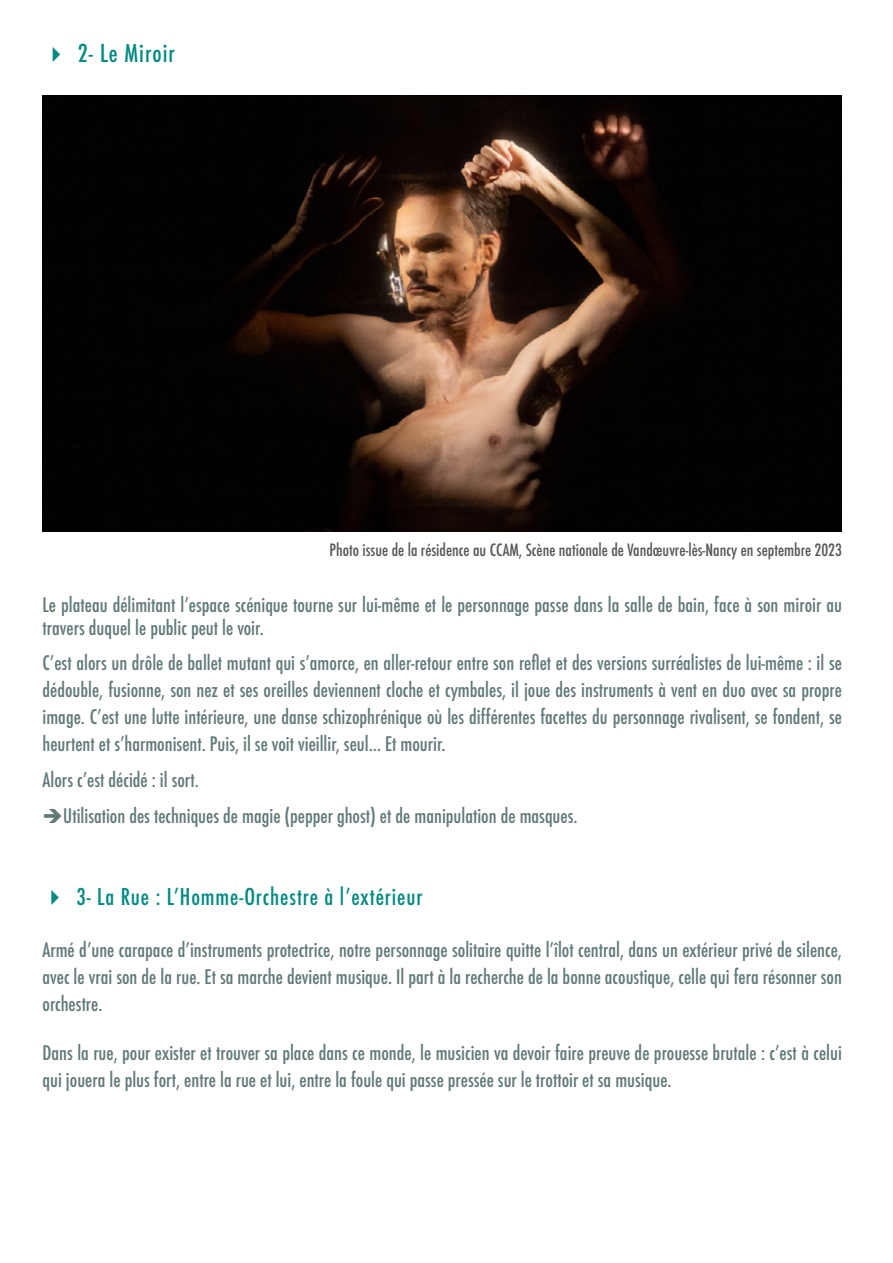
<style>
.page{position:relative;width:893px;height:1263px;background:#fff}
.page>*{position:absolute;margin:0;border:0;box-sizing:border-box;transform-origin:0 0}
.t1{font:500 condensed 24px "Futura";letter-spacing:.04em;color:#038a82}
.t2{font:500 condensed 22.5px "Futura";letter-spacing:.04em;color:#038a82}
.t3{font:500 condensed 19.5px/27px "Futura";color:#617979}
.t4{font:500 condensed 16.5px "Futura";color:#575756}
</style>
<div class="page">
<img style="left:43px;top:95px;width:799px;height:436px">
<p class="t1" style="left:78px;top:38px;width:98px">2- Le Miroir</p>
<p class="t4" style="left:330px;top:539px;width:514px">Photo issue de la résidence au CCAM, Scène nationale de Vandœuvre-lès-Nancy en septembre 2023</p>
<p class="t3" style="left:43px;top:593px;width:801px;line-height:23.4px">Le plateau délimitant l’espace scénique tourne sur lui-même et le personnage passe dans la salle de bain, face à son miroir au travers duquel le public peut le voir.</p>
<p class="t3" style="left:43px;top:650px;width:801px;text-align:justify">C’est alors un drôle de ballet mutant qui s’amorce, en aller-retour entre son reflet et des versions surréalistes de lui-même : il se dédouble, fusionne, son nez et ses oreilles deviennent cloche et cymbales, il joue des instruments à vent en duo avec sa propre image. C’est une lutte intérieure, une danse schizophrénique où les différentes facettes du personnage rivalisent, se fondent, se heurtent et s’harmonisent. Puis, il se voit vieillir, seul… Et mourir.</p>
<p class="t3" style="left:43px;top:766px;width:158px">Alors c’est décidé : il sort.</p>
<p class="t3" style="left:43px;top:802px;width:536px">➔Utilisation des techniques de magie (pepper ghost) et de manipulation de masques.</p>
<p class="t2" style="left:77px;top:882px;width:347px">3- La Rue : L’Homme-Orchestre à l’extérieur</p>
<p class="t3" style="left:43px;top:937px;width:801px;text-align:justify">Armé d’une carapace d’instruments protectrice, notre personnage solitaire quitte l’îlot central, dans un extérieur privé de silence, avec le vrai son de la rue. Et sa marche devient musique. Il part à la recherche de la bonne acoustique, celle qui fera résonner son orchestre.</p>
<p class="t3" style="left:43px;top:1039px;width:801px">Dans la rue, pour exister et trouver sa place dans ce monde, le musicien va devoir faire preuve de prouesse brutale : c’est à celui qui jouera le plus fort, entre la rue et lui, entre la foule qui passe pressée sur le trottoir et sa musique.</p>
</div>
